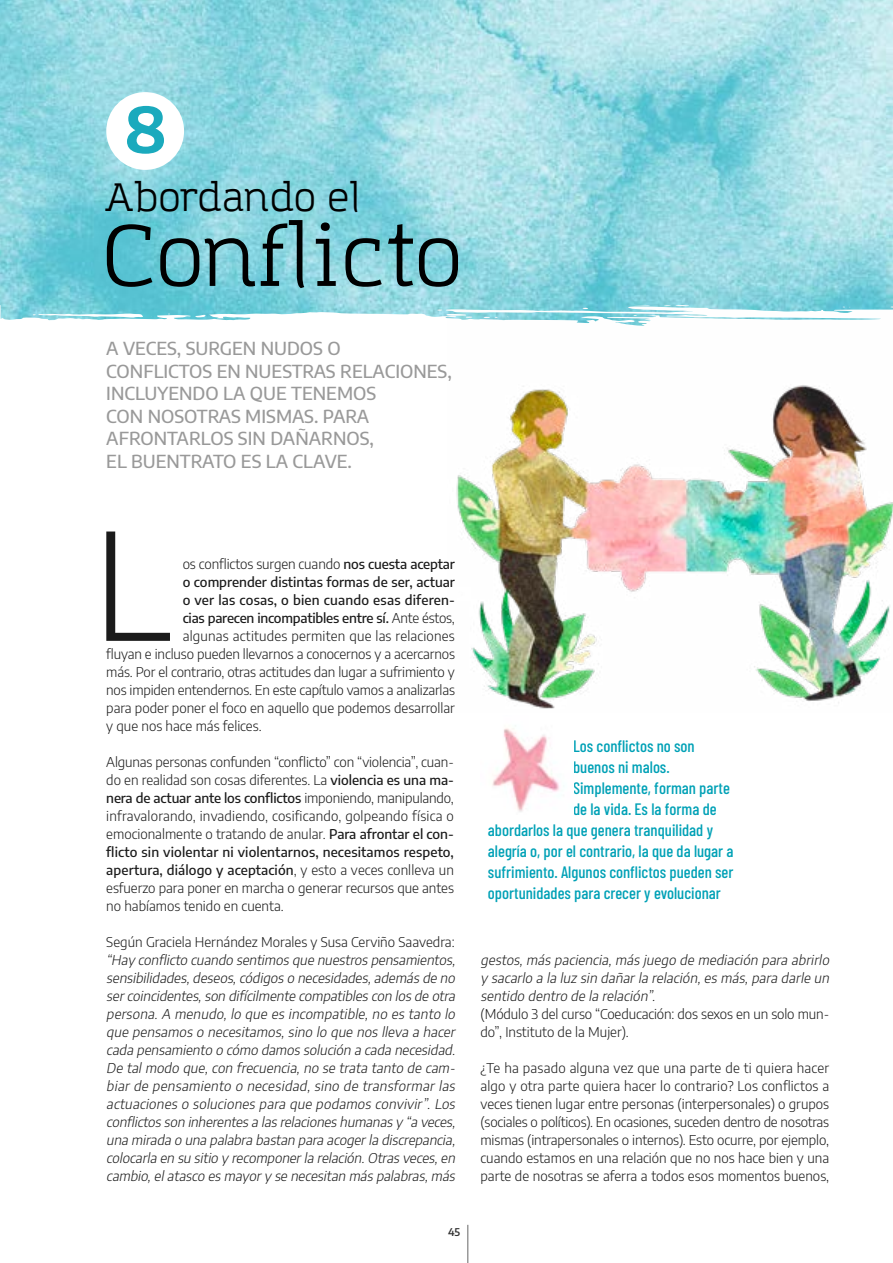
<style>
.page{position:relative;width:893px;height:1263px;background:#fff}
.page>*{position:absolute;margin:0;border:0;box-sizing:border-box;transform-origin:0 0}
.t1{font:300 147.75px "Encode Sans";color:#1a1a1a}
.t2{font:85.5px "Amazing Grotesk";letter-spacing:.01em;color:#000}
.t3{font:700 63px "Encode Sans";color:#1aaabd}
.t4{font:39.3px "Amazing Grotesk";letter-spacing:.01em;color:#000}
.t5{font:500 18px/22.5px "Encode Sans";color:#999}
.t6{font:500 16.5px "Barlow Condensed";color:#00a1b6}
.t7{font:300 13.5px/18px "Encode Sans";letter-spacing:-.005em;color:#1a1a1a;text-align:justify}
.t8{font:italic 300 13.5px/18px "Encode Sans";color:#1a1a1a;text-align:justify}
.t9{font:500 13.5px "Encode Sans";color:#1a1a1a}
.t10{font:300 13.5px "Encode Sans";letter-spacing:.015em;color:#1a1a1a}
.t11{font:600 10.5px "Encode Sans";color:#333}
.s1{font-weight:500}
.s2{font-weight:300}
</style>
<div class="page">
<img style="left:492px;top:725px;width:68px;height:87px">
<svg style="left:635px;top:0;width:258px;height:266px;background:#a1dde5"></svg>
<img style="left:0;top:0;width:635px;height:321px">
<div style="left:106px;top:92px;width:78px;height:78px;background:#fff;border-radius:50%"></div>
<hr style="left:467px;top:1225px;width:1px;height:38px;background:#666">
<img style="left:448px;top:266px;width:445px;height:443px">
<h3 class="t3" style="left:124px;top:82px;width:44px">8</h3>
<h3 class="t4" style="left:105px;top:173px;width:257px">Abordando el</h3>
<h2 class="t2" style="left:102px;top:205px;width:361px">Conflicto</h2>
<h3 class="t5" style="left:106px;top:336px;width:347px">A VECES, SURGEN NUDOS O<br>CONFLICTOS EN NUESTRAS RELACIONES,<br>INCLUYENDO LA QUE TENEMOS<br>CON NOSOTRAS MISMAS. PARA<br>AFRONTARLOS SIN DAÑARNOS,<br>EL BUENTRATO ES LA CLAVE.</h3>
<h1 class="t1" style="left:93px;top:483px;width:79px">L</h1>
<p class="t7" style="left:183px;top:554px;width:274px">os conflictos surgen cuando <span class="s1">nos cuesta aceptar</span></p>
<p class="t9" style="left:183px;top:572px;width:274px">o comprender distintas formas de ser, actuar</p>
<p class="t9" style="left:183px;top:590px;width:274px">o ver las cosas, o bien cuando esas diferen-</p>
<p class="t9" style="left:183px;top:608px;width:274px">cias parecen incompatibles entre sí. <span class="s2">Ante éstos,</span></p>
<p class="t10" style="left:183px;top:626px;width:274px">algunas actitudes permiten que las relaciones</p>
<p class="t7" style="left:106px;top:644px;width:350px">fluyan e incluso pueden llevarnos a conocernos y a acercarnos</p>
<p class="t7" style="left:106px;top:662px;width:350px">más. Por el contrario, otras actitudes dan lugar a sufrimiento y</p>
<p class="t7" style="left:106px;top:680px;width:350px">nos impiden entendernos. En este capítulo vamos a analizarlas</p>
<p class="t7" style="left:106px;top:698px;width:350px">para poder poner el foco en aquello que podemos desarrollar</p>
<p class="t7" style="left:106px;top:716px;width:157px">y que nos hace más felices.</p>
<p class="t7" style="left:106px;top:752px;width:349px">Algunas personas confunden “conflicto” con “violencia”, cuan&shy;do en realidad son cosas diferentes. La <span class="s1">violencia es una ma&shy;nera de actuar ante los conflictos</span> imponiendo, manipulando, infravalorando, invadiendo, cosificando, golpeando física o emocionalmente o tratando de anular. <span class="s1">Para afrontar el con&shy;flicto sin violentar ni violentarnos, necesitamos respeto, apertura, diálogo y aceptación</span>, y esto a veces conlleva un esfuerzo para poner en marcha o generar recursos que antes no habíamos tenido en cuenta.</p>
<p class="t7" style="left:106px;top:932px;width:350px">Según Graciela Hernández Morales y Susa Cerviño Saavedra:</p>
<p class="t8" style="left:106px;top:950px;width:353px">“Hay conflicto cuando sentimos que nuestros pensamientos, sensibilidades,deseos,códigos o necesidades,además de no sercoincidentes,son difícilmente compatibles con los de otra persona. A menudo, lo que es incompatible, no es tanto lo que pensamos o necesitamos, sino lo que nos lleva a hacer cada pensamiento o cómo damos solución a cada necesidad.<br>De talmodo que,con frecuencia,no se trata tanto de cam&shy;biar de pensamiento o necesidad, sino de transformar las actuaciones o soluciones para que podamos convivir”. Los conflictosson inherentesa lasrelacioneshumanasy “a veces, una mirada o una palabra bastan para acogerla discrepancia, colocarla en su sitio y recomponerla relación.Otras veces,en cambio,elatasco es mayory se necesitan más palabras,más</p>
<p class="t11" style="left:448px;top:1224px;width:13px">45</p>
<p class="t6" style="left:573px;top:734px;width:123px">Los conflictos no son</p>
<p class="t6" style="left:573px;top:755px;width:98px">buenos ni malos.</p>
<p class="t6" style="left:573px;top:776px;width:158px">Simplemente, forman parte</p>
<p class="t6" style="left:573px;top:797px;width:145px">de la vida. Es la forma de</p>
<p class="t6" style="left:488px;top:818px;width:227px">abordarlos la que genera tranquilidad y</p>
<p class="t6" style="left:488px;top:839px;width:247px">alegría o, por el contrario, la que da lugar a</p>
<p class="t6" style="left:488px;top:860px;width:247px">sufrimiento. Algunos conflictos pueden ser</p>
<p class="t6" style="left:488px;top:881px;width:234px">oportunidades para crecer y evolucionar</p>
<p class="t8" style="left:480px;top:950px;width:353px">gestos,más paciencia,más juego de mediación para abrirlo y sacarlo a la luz sin dañarla relación,es más,para darle un sentido dentro de la relación”.</p>
<p class="t7" style="left:480px;top:1004px;width:350px">(Módulo 3 del curso “Coeducación: dos sexos en un solo mun&shy;do”, Instituto de la Mujer).</p>
<p class="t7" style="left:480px;top:1058px;width:350px">¿Te ha pasado alguna vez que una parte de ti quiera hacer algo y otra parte quiera hacer lo contrario? Los conflictos a veces tienen lugar entre personas (interpersonales) o grupos (sociales o políticos). En ocasiones, suceden dentro de nosotras mismas (intrapersonales o internos). Esto ocurre, por ejemplo, cuando estamos en una relación que no nos hace bien y una parte de nosotras se aferra a todos esos momentos buenos,</p>
</div>
